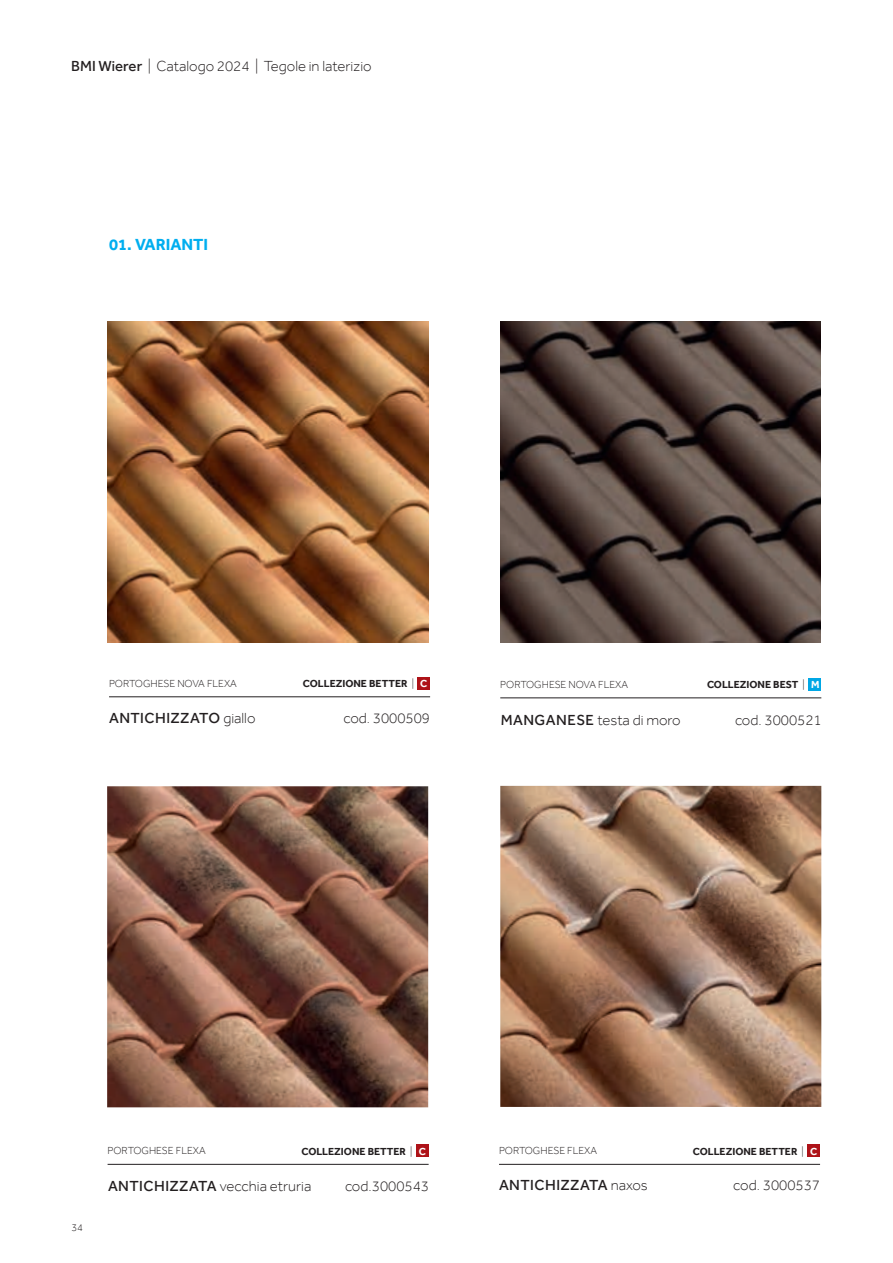
<style>
.page{position:relative;width:893px;height:1263px;background:#fff}
.page>*{position:absolute;margin:0;border:0;box-sizing:border-box;transform-origin:0 0}
.t1{font:700 16.5px "Effra";color:#00aeef}
.t2{font:300 15px "Effra";color:#231f20}
.t3{font:500 15px "Effra Trial";letter-spacing:.03em;color:#231f20}
.t4{font:300 10.5px "Effra";color:#231f20}
.t5{font:700 10.5px "Effra";color:#231f20}
.s1{font-family:"Effra Trial";font-weight:500}
.s2{font-weight:300}
.s3{color:#fff}
.s4{font-family:"Effra";font-weight:300}
</style>
<div class="page">
<img style="left:107px;top:321px;width:321px;height:321px">
<img style="left:500px;top:321px;width:321px;height:321px">
<img style="left:500px;top:786px;width:321px;height:321px">
<img style="left:107px;top:786px;width:321px;height:321px">
<hr style="left:109px;top:696px;width:321px;height:1px;background:#231f20">
<svg style="left:417px;top:677px;width:13px;height:12px"></svg>
<hr style="left:500px;top:698px;width:321px;height:1px;background:#231f20">
<svg style="left:809px;top:678px;width:12px;height:13px"></svg>
<hr style="left:499px;top:1164px;width:321px;height:1px;background:#231f20">
<svg style="left:807px;top:1144px;width:13px;height:13px"></svg>
<hr style="left:108px;top:1164px;width:321px;height:1px;background:#231f20">
<svg style="left:416px;top:1144px;width:13px;height:13px"></svg>
<p class="t2" style="left:71px;top:57px;width:302px"><span class="s1">BMI Wierer</span> | Catalogo 2024 | Tegole in laterizio</p>
<p class="t1" style="left:109px;top:235px;width:101px">01. VARIANTI</p>
<p class="t4" style="left:109px;top:677px;width:129px">PORTOGHESE NOVA FLEXA</p>
<p class="t5" style="left:303px;top:677px;width:126px">COLLEZIONE BETTER <span class="s2">|</span> <span class="s3">C</span></p>
<p class="t3" style="left:109px;top:708px;width:148px">ANTICHIZZATO <span class="s4">giallo</span></p>
<p class="t2" style="left:343px;top:709px;width:88px">cod. 3000509</p>
<p class="t4" style="left:500px;top:678px;width:129px">PORTOGHESE NOVA FLEXA</p>
<p class="t5" style="left:707px;top:678px;width:114px">COLLEZIONE BEST <span class="s2">|</span> <span class="s3">M</span></p>
<p class="t2" style="left:501px;top:711px;width:181px"><span class="s1">MANGANESE</span> testa di moro</p>
<p class="t2" style="left:735px;top:711px;width:88px">cod. 3000521</p>
<p class="t4" style="left:71px;top:1221px;width:13px">34</p>
<p class="t4" style="left:108px;top:1144px;width:100px">PORTOGHESE FLEXA</p>
<p class="t5" style="left:301px;top:1145px;width:126px">COLLEZIONE BETTER <span class="s2">|</span> <span class="s3">C</span></p>
<p class="t2" style="left:108px;top:1177px;width:205px"><span class="s1">ANTICHIZZATA</span> vecchia etruria</p>
<p class="t2" style="left:345px;top:1177px;width:86px">cod.3000543</p>
<p class="t4" style="left:499px;top:1144px;width:100px">PORTOGHESE FLEXA</p>
<p class="t5" style="left:693px;top:1145px;width:126px">COLLEZIONE BETTER <span class="s2">|</span> <span class="s3">C</span></p>
<p class="t3" style="left:499px;top:1176px;width:150px">ANTICHIZZATA <span class="s4">naxos</span></p>
<p class="t2" style="left:733px;top:1176px;width:88px">cod. 3000537</p>
</div>
